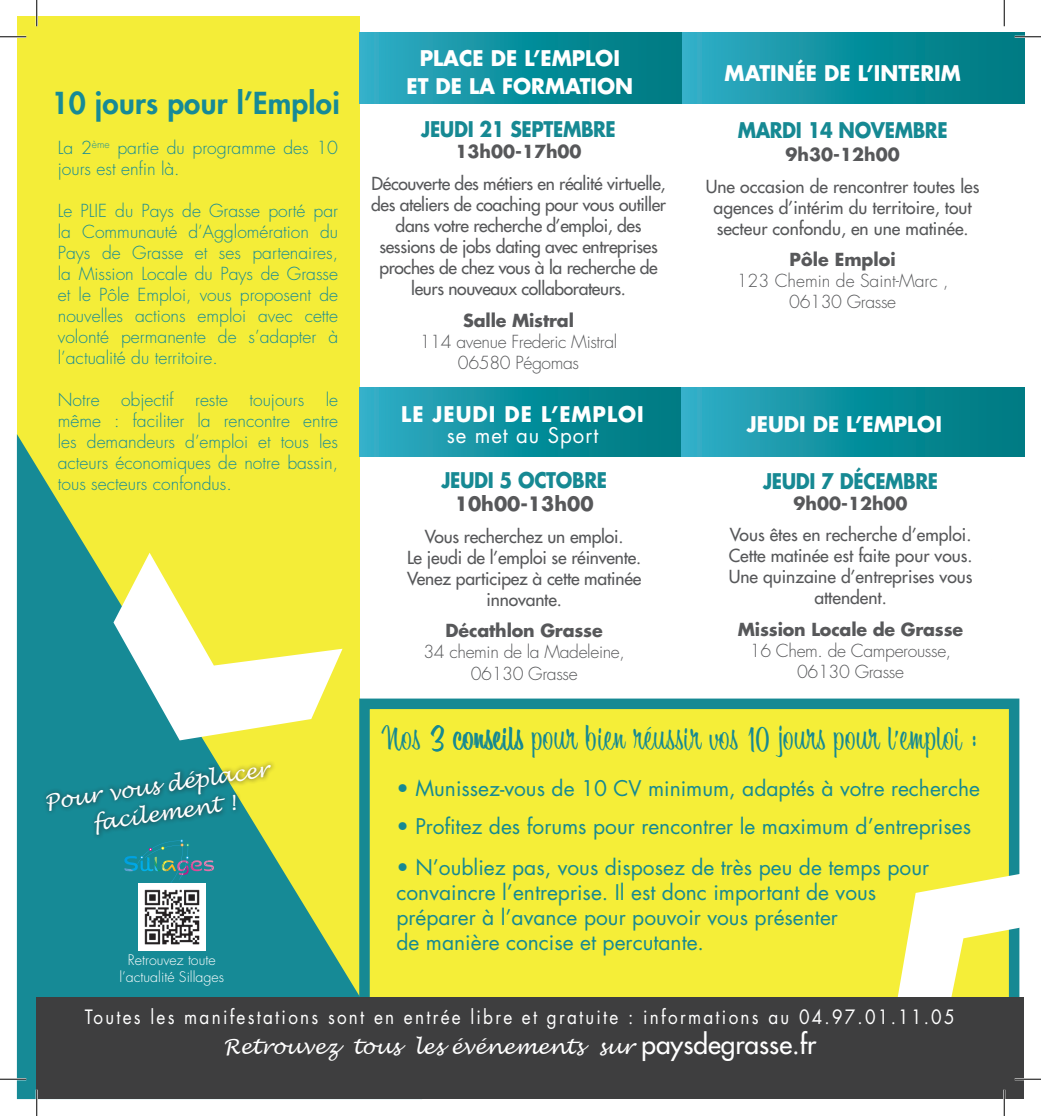
<style>
.page{position:relative;width:1041px;height:1116px;background:#fff}
.page>*{position:absolute;margin:0;border:0;box-sizing:border-box;transform-origin:0 0}
.t1{font:35px "Bounce Script";letter-spacing:.03em;color:#168992}
.t2{font:800 29.4px "Futura Std";letter-spacing:.01em;color:#168a96}
.t3{font:italic 21.18px "Lucida Handwriting";color:#fff}
.t4{font:21px/25.2px "Futura Std";color:#168992}
.t5{font:700 21px "Futura Std";color:#fff}
.t6{font:700 21px "Futura Std";letter-spacing:-.02em;color:#168993;scale:.89 1}
.t7{font:700 21px "Futura Std";letter-spacing:.05em;color:#fff}
.t8{font:21px "Futura Std";letter-spacing:.05em;color:#fff}
.t9{font:italic 20.65px "Lucida Handwriting";color:#fff}
.t10{font:19.25px "Futura Std";letter-spacing:.13em;color:#fff;scale:.89 1}
.t11{font:700 19.25px "Futura Std";color:#57585a}
.t12{font:500 17.5px/21px "Futura Std";letter-spacing:-.01em;color:#57585a;text-align:center}
.t13{font:300 17.5px/21px "Futura Std";color:#168a96;text-align:justify}
.t14{font:300 17.5px "Futura Std";letter-spacing:-.02em;color:#57585a}
.t15{font:700 17.5px "Futura Std";letter-spacing:-.01em;color:#57585a}
.t16{font:300 17.5px "Futura Std";color:#57585a}
.t17{font:300 14.17px "Futura Std";color:#fff}
.s1{font-family:"Futura Std";font-weight:500;font-style:normal;font-size:26.25px}
</style>
<div class="page">
<div style="left:17px;top:17px;width:342px;height:1024px;background:#f4ed38"></div>
<div style="left:364px;top:703px;width:650px;height:309px;background:#f5ee38"></div>
<div style="left:359px;top:698px;width:660px;height:319px;border:10px solid #168993"></div>
<svg style="left:682px;top:32px;width:342px;height:71px;background:#1191a0"></svg>
<svg style="left:17px;top:434px;width:405px;height:664px"></svg>
<svg style="left:113px;top:552px;width:229px;height:188px"></svg>
<svg style="left:359px;top:32px;width:323px;height:71px;background:#10919f"></svg>
<svg style="left:359px;top:387px;width:323px;height:69px;background:#1091a0"></svg>
<svg style="left:897px;top:873px;width:123px;height:124px"></svg>
<svg style="left:682px;top:387px;width:342px;height:69px;background:#10919f"></svg>
<img style="left:138px;top:883px;width:67px;height:67px">
<svg style="left:124px;top:839px;width:90px;height:43px;background:#248b99"></svg>
<div style="left:42px;top:759px;width:234px;height:80px;background:#231f20;opacity:.75"></div>
<div style="left:37px;top:997px;width:987px;height:101px;background:#3e3e3f"></div>
<hr style="left:0;top:36px;width:26px;height:2px;background:#fff">
<hr style="left:1015px;top:36px;width:26px;height:2px;background:#fff">
<hr style="left:0;top:1077px;width:26px;height:3px;background:#fff">
<hr style="left:1015px;top:1077px;width:26px;height:3px;background:#fff">
<hr style="left:36px;top:0;width:2px;height:26px;background:#fff">
<hr style="left:36px;top:1089px;width:2px;height:26px;background:#fff">
<hr style="left:1003px;top:1089px;width:2px;height:26px;background:#fff">
<svg style="left:0;top:36px;width:26px;height:1px"></svg>
<svg style="left:1015px;top:36px;width:26px;height:1px"></svg>
<svg style="left:0;top:1078px;width:26px;height:1px"></svg>
<svg style="left:1015px;top:1078px;width:26px;height:1px"></svg>
<svg style="left:36px;top:0;width:1px;height:26px"></svg>
<svg style="left:36px;top:1089px;width:1px;height:26px"></svg>
<svg style="left:1004px;top:0;width:1px;height:26px"></svg>
<svg style="left:1004px;top:1089px;width:1px;height:26px"></svg>
<p class="t2" style="left:51px;top:85px;width:290px">10 jours pour l’Emploi</p>
<p class="t13" style="left:58px;top:138px;width:282px">La 2<sup>ème</sup> partie du programme des 10 jours est enfin là.</p>
<p class="t13" style="left:58px;top:201px;width:282px">Le PLIE du Pays de Grasse porté par la Communauté d’Agglomération du Pays de Grasse et ses partenaires, la Mission Locale du Pays de Grasse et le Pôle Emploi, vous proposent de nouvelles actions emploi avec cette volonté permanente de s’adapter à l’actualité du territoire.</p>
<p class="t13" style="left:58px;top:390px;width:282px">Notre objectif reste toujours le même : faciliter la rencontre entre les demandeurs d’emploi et tous les acteurs économiques de notre bassin, tous secteurs confondus.</p>
<p class="t3" style="left:43px;top:788px;width:228px;rotate:-8deg">Pour vous déplacer</p>
<p class="t3" style="left:91px;top:810px;width:145px;rotate:-8deg">facilement !</p>
<p class="t17" style="left:128px;top:950px;width:89px">Retrouvez toute</p>
<p class="t17" style="left:119px;top:967px;width:106px">l’actualité Sillages</p>
<p class="t5" style="left:420px;top:44px;width:202px">PLACE DE L’EMPLOI</p>
<p class="t5" style="left:406px;top:72px;width:228px">ET DE LA FORMATION</p>
<p class="t6" style="left:421px;top:116px;width:220px">JEUDI 21 SEPTEMBRE</p>
<p class="t15" style="left:455px;top:140px;width:128px">13h00-17h00</p>
<p class="t12" style="left:371px;top:173px;width:296px">Découverte des métiers en réalité virtuelle, des ateliers de coaching pour vous outiller dans votre recherche d’emploi, des sessions de jobs dating avec entreprises proches de chez vous à la recherche de leurs nouveaux collaborateurs.</p>
<p class="t15" style="left:463px;top:308px;width:112px">Salle Mistral</p>
<p class="t14" style="left:420px;top:330px;width:199px">114 avenue Frederic Mistral</p>
<p class="t14" style="left:458px;top:351px;width:123px">06580 Pégomas</p>
<p class="t7" style="left:401px;top:400px;width:244px">LE JEUDI DE L’EMPLOI</p>
<p class="t8" style="left:447px;top:422px;width:153px">se met au Sport</p>
<p class="t6" style="left:441px;top:466px;width:188px">JEUDI 5 OCTOBRE</p>
<p class="t11" style="left:455px;top:491px;width:140px">10h00-13h00</p>
<p class="t12" style="left:425px;top:526px;width:200px">Vous recherchez un emploi.</p>
<p class="t12" style="left:407px;top:547px;width:236px">Le jeudi de l’emploi se réinvente.</p>
<p class="t12" style="left:407px;top:568px;width:236px">Venez participez à cette matinée innovante.</p>
<p class="t15" style="left:446px;top:619px;width:159px">Décathlon Grasse</p>
<p class="t14" style="left:423px;top:641px;width:203px">34 chemin de la Madeleine,</p>
<p class="t14" style="left:471px;top:662px;width:108px">06130 Grasse</p>
<p class="t5" style="left:725px;top:60px;width:238px">MATINÉE DE L’INTERIM</p>
<p class="t6" style="left:738px;top:116px;width:237px">MARDI 14 NOVEMBRE</p>
<p class="t15" style="left:786px;top:143px;width:116px">9h30-12h00</p>
<p class="t12" style="left:706px;top:176px;width:275px">Une occasion de rencontrer toutes les agences d’intérim du territoire, tout secteur confondu, en une matinée.</p>
<p class="t15" style="left:789px;top:248px;width:108px">Pôle Emploi</p>
<p class="t16" style="left:737px;top:270px;width:213px">123 Chemin de Saint-Marc ,</p>
<p class="t14" style="left:789px;top:291px;width:108px">06130 Grasse</p>
<p class="t5" style="left:747px;top:410px;width:197px">JEUDI DE L’EMPLOI</p>
<p class="t6" style="left:763px;top:466px;width:198px">JEUDI 7 DÉCEMBRE</p>
<p class="t15" style="left:793px;top:491px;width:116px">9h00-12h00</p>
<p class="t12" style="left:730px;top:524px;width:243px">Vous êtes en recherche d’emploi.</p>
<p class="t12" style="left:729px;top:545px;width:245px">Cette matinée est faite pour vous.</p>
<p class="t12" style="left:729px;top:566px;width:245px">Une quinzaine d’entreprises vous attendent.</p>
<p class="t15" style="left:738px;top:617px;width:227px">Mission Locale de Grasse</p>
<p class="t14" style="left:750px;top:639px;width:203px">16 Chem. de Camperousse,</p>
<p class="t14" style="left:797px;top:660px;width:108px">06130 Grasse</p>
<p class="t1" style="left:385px;top:717px;width:593px">Nos 3 conseils pour bien réussir vos 10 jours pour l’emploi :</p>
<p class="t4" style="left:396px;top:776px;width:585px">• Munissez-vous de 10 CV minimum, adaptés à votre recherche</p>
<p class="t4" style="left:396px;top:813px;width:576px">• Profitez des forums pour rencontrer le maximum d’entreprises</p>
<p class="t4" style="left:396px;top:854px;width:534px">• N’oubliez pas, vous disposez de très peu de temps pour convaincre l’entreprise. Il est donc important de vous préparer à l’avance pour pouvoir vous présenter</p>
<p class="t4" style="left:396px;top:930px;width:309px">de manière concise et percutante.</p>
<p class="t10" style="left:85px;top:1004px;width:978px">Toutes les manifestations sont en entrée libre et gratuite : informations au 04.97.01.11.05</p>
<p class="t9" style="left:223px;top:1034px;width:594px">Retrouvez tous les événements sur <span class="s1">paysdegrasse.fr</span></p>
</div>
